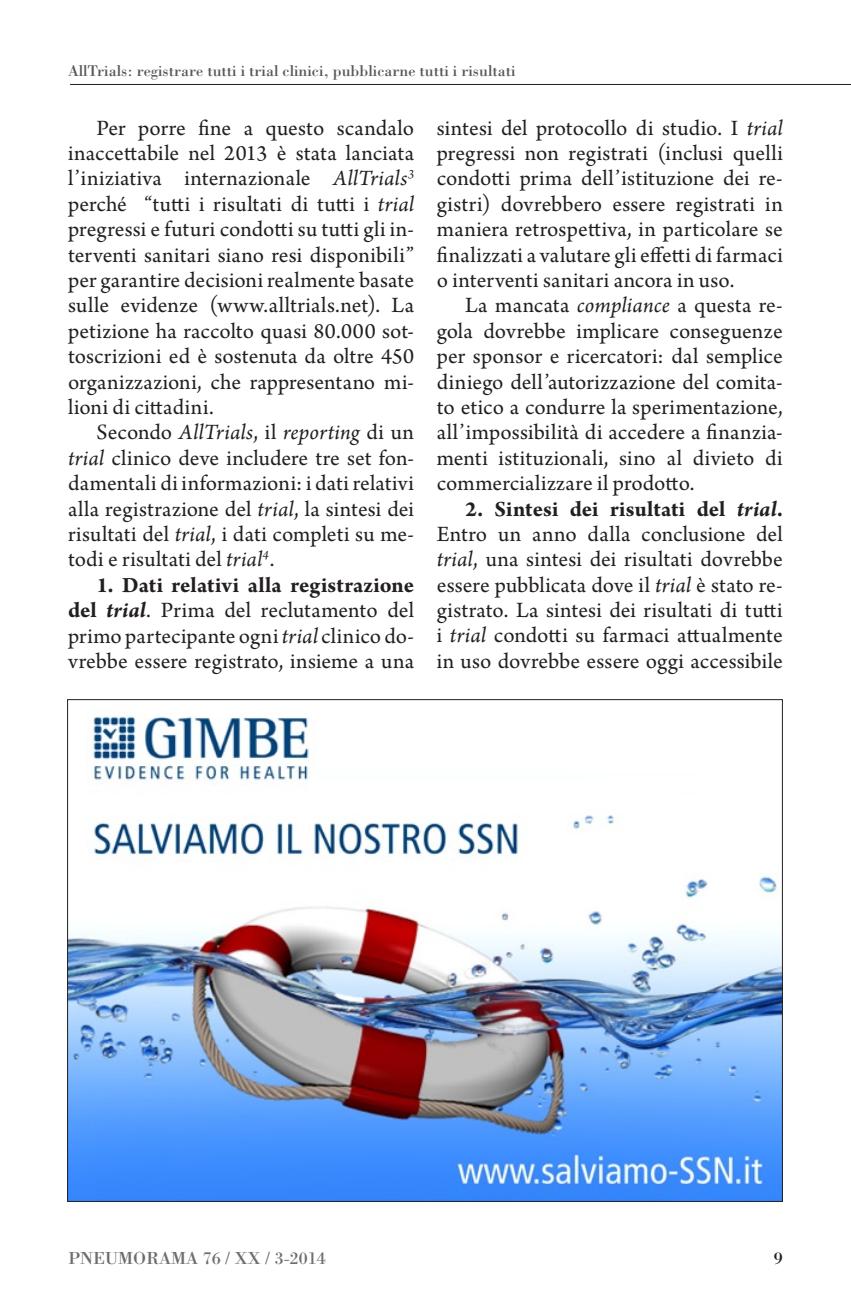
<style>
.page{position:relative;width:851px;height:1304px;background:#fff}
.page>*{position:absolute;margin:0;border:0;box-sizing:border-box;transform-origin:0 0}
.t1{font:23px/25.4px "Arno Pro";color:#231f20;text-align:justify}
.t2{font:18px "Bodoni";color:#6c6d70}
.t3{font:18px "Bodoni";color:#231f20}
.t4{font:16px "Bodoni";color:#57585a}
.s1{font-style:italic}
.s2{font-weight:700}
.s3{font-weight:700;font-style:italic}
</style>
<div class="page">
<img style="left:69px;top:716px;width:711px;height:484px">
<hr style="left:70px;top:84px;width:780px;height:1px;background:#231f20">
<p class="t4" style="left:68px;top:61px;width:449px">AllTrials: registrare tutti i trial clinici, pubblicarne tutti i risultati</p>
<p class="t1" style="left:68px;top:116px;width:347px;text-indent:28px">Per porre fine a questo scandalo inaccettabile nel 2013 è stata lanciata l’iniziativa internazionale <span class="s1">AllTrials</span><sup>3 </sup>perché “tutti i risultati di tutti i <span class="s1">trial </span>pregressi e futuri condotti su tutti gli in&shy;terventi sanitari siano resi disponibili” per garantire decisioni realmente basate sulle evidenze (www.alltrials.net). La petizione ha raccolto quasi 80.000 sot&shy;toscrizioni ed è sostenuta da oltre 450 organizzazioni, che rappresentano mi&shy;lioni di cittadini.</p>
<p class="t1" style="left:68px;top:421px;width:347px;text-indent:28px">Secondo <span class="s1">AllTrials</span>, il <span class="s1">reporting</span> di un <span class="s1">trial</span> clinico deve includere tre set fon&shy;damentali di informazioni: i dati relativi alla registrazione del <span class="s1">trial</span>, la sintesi dei risultati del <span class="s1">trial</span>, i dati completi su me&shy;todi e risultati del <span class="s1">trial</span><sup>4</sup>.</p>
<p class="t1" style="left:68px;top:573px;width:347px;text-indent:28px"><span class="s2">1. Dati relativi alla registrazione del</span> <span class="s3">trial</span>. Prima del reclutamento del primo partecipante ogni <span class="s1">trial</span> clinico do&shy;vrebbe essere registrato, insieme a una</p>
<p class="t1" style="left:437px;top:116px;width:347px">sintesi del protocollo di studio. I <span class="s1">trial </span>pregressi non registrati (inclusi quelli condotti prima dell’istituzione dei re&shy;gistri) dovrebbero essere registrati in maniera retrospettiva, in particolare se finalizzati a valutare gli effetti di farmaci o interventi sanitari ancora in uso.</p>
<p class="t1" style="left:436px;top:294px;width:347px;text-indent:28px">La mancata <span class="s1">compliance</span> a questa re&shy;gola dovrebbe implicare conseguenze per sponsor e ricercatori: dal semplice diniego dell’autorizzazione del comita&shy;to etico a condurre la sperimentazione, all’impossibilità di accedere a finanzia&shy;menti istituzionali, sino al divieto di commercializzare il prodotto.</p>
<p class="t1" style="left:436px;top:497px;width:347px;text-indent:28px"><span class="s2">2. Sintesi dei risultati del</span> <span class="s3">trial</span><span class="s2">.<br></span>Entro un anno dalla conclusione del <span class="s1">trial</span>, una sintesi dei risultati dovrebbe essere pubblicata dove il <span class="s1">trial</span> è stato re&shy;gistrato. La sintesi dei risultati di tutti i <span class="s1">trial</span> condotti su farmaci attualmente in uso dovrebbe essere oggi accessibile</p>
<p class="t2" style="left:68px;top:1247px;width:259px">PNEUMORAMA 76 / XX / 3-2014</p>
<p class="t3" style="left:773px;top:1247px;width:10px">9</p>
</div>
